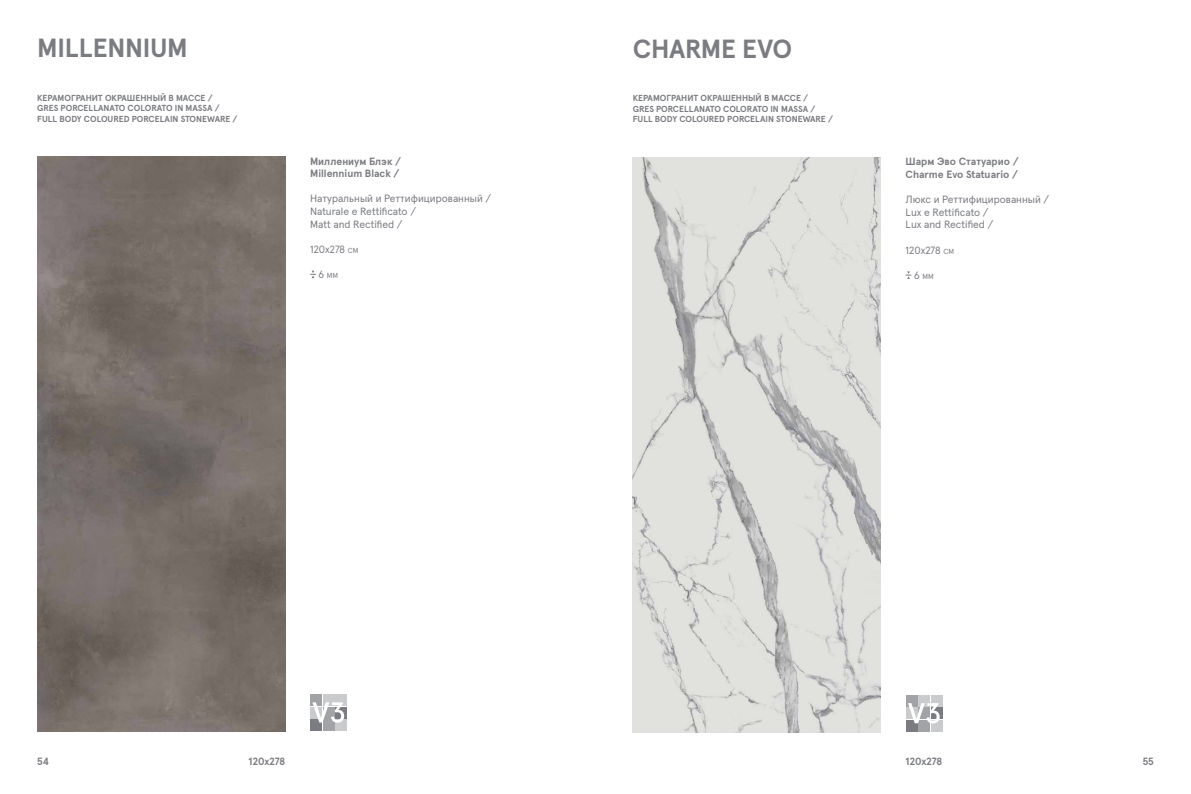
<style>
.page{position:relative;width:1191px;height:794px;background:#fff}
.page>*{position:absolute;margin:0;border:0;box-sizing:border-box;transform-origin:0 0}
.t1{font:700 26.25px "Apercu Pro";letter-spacing:-.01em;color:#7a7c81}
.t2{font:10.5px/12.6px "Apercu Pro";color:#7a7c81}
.t3{font:700 10.5px/12.6px "Apercu Pro";color:#7a7c81}
.t4{font:700 8.75px/10.5px "Apercu Pro";color:#7a7c81}
.t5{font:7.35px "Apercu Pro";color:#7a7c81}
.s1{font-size:7.35px}
.s2{font-size:10.5px}
</style>
<div class="page">
<svg style="left:905px;top:271px;width:6px;height:8px"></svg>
<img style="left:632px;top:157px;width:249px;height:575px">
<div style="left:905px;top:694px;width:12px;height:12px;background:#a2a3a7"></div>
<div style="left:918px;top:694px;width:12px;height:12px;background:#cacbcd"></div>
<div style="left:931px;top:694px;width:12px;height:12px;background:#cacbcd"></div>
<div style="left:905px;top:707px;width:12px;height:12px;background:#cacbcd"></div>
<div style="left:931px;top:707px;width:12px;height:12px;background:#7a7c81"></div>
<div style="left:905px;top:720px;width:12px;height:12px;background:#7a7c81"></div>
<div style="left:918px;top:720px;width:12px;height:12px;background:#a2a3a7"></div>
<div style="left:931px;top:720px;width:12px;height:12px;background:#cacbcd"></div>
<svg style="left:908px;top:703px;width:31px;height:20px"></svg>
<svg style="left:310px;top:271px;width:6px;height:7px"></svg>
<img style="left:37px;top:156px;width:248px;height:576px">
<div style="left:310px;top:694px;width:12px;height:12px;background:#a2a3a7"></div>
<div style="left:323px;top:694px;width:12px;height:12px;background:#cacbcd"></div>
<div style="left:335px;top:694px;width:12px;height:12px;background:#cacbcd"></div>
<div style="left:310px;top:706px;width:12px;height:12px;background:#cacbcd"></div>
<div style="left:335px;top:706px;width:12px;height:12px;background:#7a7c81"></div>
<div style="left:310px;top:719px;width:12px;height:12px;background:#7a7c81"></div>
<div style="left:323px;top:719px;width:12px;height:12px;background:#a2a3a7"></div>
<div style="left:335px;top:719px;width:12px;height:12px;background:#cacbcd"></div>
<svg style="left:312px;top:702px;width:32px;height:20px"></svg>
<h1 class="t1" style="left:37px;top:27px;width:152px">MILLENNIUM</h1>
<p class="t4" style="left:37px;top:92px;width:202px">КЕРАМОГРАНИТ ОКРАШЕННЫЙ В МАССЕ /<br>GRES PORCELLANATO COLORATO IN MASSA /<br>FULL BODY COLOURED PORCELAIN STONEWARE /</p>
<p class="t3" style="left:310px;top:154px;width:92px">Миллениум Блэк /<br>Millennium Black /</p>
<p class="t2" style="left:310px;top:192px;width:182px">Натуральный и Pеттифицированный /<br>Naturale e Rettificato /<br>Matt and Rectified /</p>
<p class="t2" style="left:310px;top:242px;width:50px">120x278 <span class="s1">CM</span></p>
<p class="t5" style="left:318px;top:270px;width:21px"><span class="s2">6</span> MM</p>
<h1 class="t1" style="left:632px;top:28px;width:161px">CHARME EVO</h1>
<p class="t4" style="left:632px;top:92px;width:202px">КЕРАМОГРАНИТ ОКРАШЕННЫЙ В МАССЕ /<br>GRES PORCELLANATO COLORATO IN MASSA /<br>FULL BODY COLOURED PORCELAIN STONEWARE /</p>
<p class="t3" style="left:905px;top:155px;width:114px">Шарм Эво Статуарио /<br>Charme Evo Statuario /</p>
<p class="t2" style="left:905px;top:192px;width:145px">Люкс и Pеттифицированный /<br>Lux e Rettificato /<br>Lux and Rectified /</p>
<p class="t2" style="left:905px;top:243px;width:50px">120x278 <span class="s1">CM</span></p>
<p class="t5" style="left:914px;top:271px;width:21px"><span class="s2">6</span> MM</p>
<p class="t3" style="left:37px;top:754px;width:13px">54</p>
<p class="t3" style="left:249px;top:754px;width:38px">120x278</p>
<p class="t3" style="left:905px;top:754px;width:38px">120x278</p>
<p class="t3" style="left:1142px;top:754px;width:13px">55</p>
</div>
